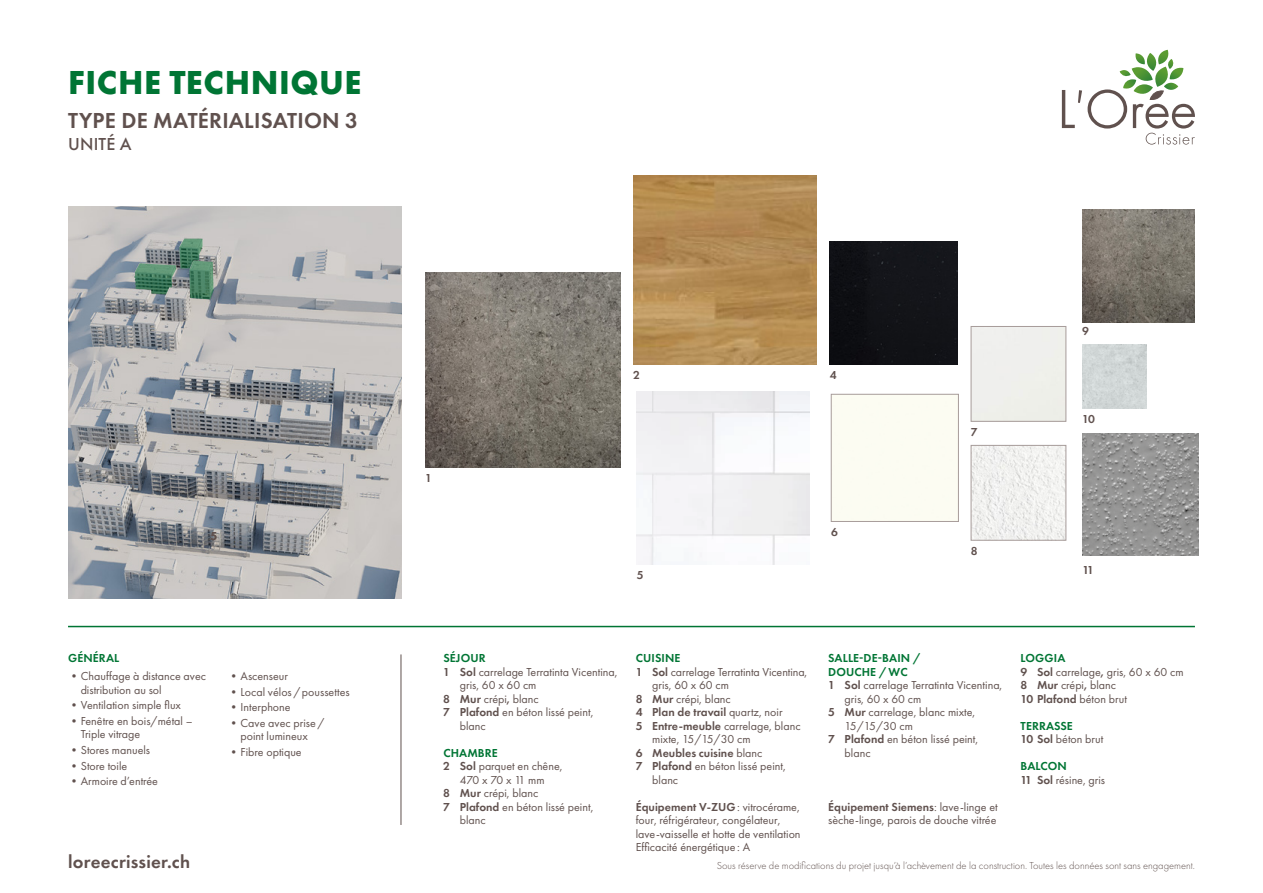
<style>
.page{position:relative;width:1263px;height:893px;background:#fff}
.page>*{position:absolute;margin:0;border:0;box-sizing:border-box;transform-origin:0 0}
.t1{font:700 34.5px "Futura PT";letter-spacing:.015em;color:#007534}
.t2{font:600 22.5px "Futura PT";letter-spacing:.01em;color:#60514e}
.t3{font:600 18.9px "Futura PT";letter-spacing:.01em;color:#60514e}
.t4{font:500 18px "Futura PT";letter-spacing:.01em;color:#60514e}
.t5{font:12px/13.5px "Futura PT";color:#60514e}
.t6{font:600 12px "Futura PT";color:#60514e}
.t7{font:600 12px "Futura PT";letter-spacing:.01em;color:#007534}
.t8{font:300 10.5px "Futura PT";color:#60514e}
.s1{font-weight:600}
.s2{font-weight:400}
.s3{font-weight:600;color:#007534}
</style>
<div class="page">
<svg style="left:1062px;top:50px;width:133px;height:95px"></svg>
<hr style="left:68px;top:626px;width:1127px;height:1px;background:#007534">
<hr style="left:401px;top:654px;width:1px;height:171px;background:#60514e">
<img style="left:68px;top:206px;width:334px;height:392px">
<img style="left:637px;top:392px;width:172px;height:172px">
<img style="left:425px;top:272px;width:195px;height:195px">
<div style="left:971px;top:326px;width:95px;height:95px;border:1px solid #a79c9a"></div>
<img style="left:973px;top:447px;width:91px;height:91px">
<div style="left:971px;top:445px;width:95px;height:95px;border:1px solid #a79c9a"></div>
<div style="left:830px;top:242px;width:127px;height:123px;background:#121317"></div>
<img style="left:633px;top:175px;width:183px;height:190px">
<img style="left:1082px;top:210px;width:113px;height:112px">
<img style="left:1082px;top:345px;width:64px;height:63px">
<div style="left:831px;top:394px;width:127px;height:128px;border:1px solid #a79c9a"></div>
<img style="left:1083px;top:433px;width:115px;height:122px">
<svg style="left:134px;top:239px;width:80px;height:60px;background:#759284"></svg>
<h1 class="t1" style="left:68px;top:61px;width:295px">FICHE TECHNIQUE</h1>
<h2 class="t2" style="left:68px;top:106px;width:291px">TYPE DE MATÉRIALISATION 3</h2>
<h3 class="t4" style="left:68px;top:133px;width:65px">UNITÉ A</h3>
<p class="t6" style="left:210px;top:528px;width:8px">5</p>
<p class="t6" style="left:425px;top:470px;width:8px">1</p>
<p class="t6" style="left:633px;top:367px;width:8px">2</p>
<p class="t6" style="left:637px;top:567px;width:8px">5</p>
<p class="t6" style="left:830px;top:368px;width:8px">4</p>
<p class="t6" style="left:831px;top:524px;width:8px">6</p>
<p class="t6" style="left:971px;top:424px;width:8px">7</p>
<p class="t6" style="left:971px;top:543px;width:8px">8</p>
<p class="t6" style="left:1082px;top:324px;width:8px">9</p>
<p class="t6" style="left:1082px;top:411px;width:14px">10</p>
<p class="t6" style="left:1082px;top:562px;width:13px">11</p>
<p class="t7" style="left:68px;top:651px;width:53px">GÉNÉRAL</p>
<p class="t5" style="left:81px;top:669px;width:127px;text-indent:-13px">•Chauffage à distance avec distribution au sol</p>
<p class="t5" style="left:68px;top:698px;width:115px">•Ventilation simple flux</p>
<p class="t5" style="left:81px;top:714px;width:114px;text-indent:-13px">•Fenêtre en bois/métal –<br>Triple vitrage</p>
<p class="t5" style="left:68px;top:743px;width:84px">•Stores manuels</p>
<p class="t5" style="left:68px;top:759px;width:61px">•Store toile</p>
<p class="t5" style="left:68px;top:774px;width:92px">•Armoire d’entrée</p>
<p class="t7" style="left:443px;top:651px;width:44px">SÉJOUR</p>
<p class="t5" style="left:443px;top:665px;width:176px"><span class="s1">1 Sol</span> carrelage Terratinta Vicentina,</p>
<p class="t5" style="left:460px;top:678px;width:78px">gris, 60 x 60 cm</p>
<p class="t5" style="left:443px;top:692px;width:97px"><span class="s1">8 Mur</span> crépi<span class="s1">,</span> blanc</p>
<p class="t5" style="left:443px;top:705px;width:152px"><span class="s1">7 Plafond</span> en béton lissé peint,</p>
<p class="t5" style="left:460px;top:719px;width:28px">blanc</p>
<p class="t7" style="left:443px;top:745px;width:56px">CHAMBRE</p>
<p class="t5" style="left:443px;top:759px;width:121px"><span class="s1">2 Sol</span> parquet en chêne,</p>
<p class="t5" style="left:460px;top:773px;width:86px">470 x 70 x 11 mm</p>
<p class="t5" style="left:443px;top:786px;width:97px"><span class="s1">8 Mur</span> crépi, blanc</p>
<p class="t5" style="left:443px;top:800px;width:152px"><span class="s1">7 Plafond</span> en béton lissé peint,</p>
<p class="t5" style="left:460px;top:813px;width:28px">blanc</p>
<p class="t7" style="left:828px;top:651px;width:94px">SALLE-DE-BAIN /</p>
<p class="t7" style="left:828px;top:664px;width:81px">DOUCHE /WC</p>
<p class="t5" style="left:828px;top:678px;width:176px"><span class="s1">1 Sol</span> carrelage Terratinta Vicentina,</p>
<p class="t5" style="left:845px;top:692px;width:78px">gris, 60 x 60 cm</p>
<p class="t5" style="left:828px;top:705px;width:149px"><span class="s1">5 Mur</span> carrelage, blanc mixte,</p>
<p class="t5" style="left:845px;top:719px;width:70px">15/15/30 cm</p>
<p class="t5" style="left:828px;top:732px;width:152px"><span class="s1">7 Plafond</span> en béton lissé peint,</p>
<p class="t5" style="left:845px;top:746px;width:28px">blanc</p>
<p class="t7" style="left:636px;top:651px;width:46px">CUISINE</p>
<p class="t5" style="left:636px;top:665px;width:173px"><span class="s1">1 Sol</span> carrelage Terratinta Vicentina,</p>
<p class="t5" style="left:652px;top:678px;width:78px">gris, 60 x 60 cm</p>
<p class="t5" style="left:636px;top:692px;width:97px"><span class="s1">8 Mur</span> crépi, blanc</p>
<p class="t6" style="left:636px;top:705px;width:148px">4 Plan de travail <span class="s2">quartz, noir</span></p>
<p class="t5" style="left:636px;top:719px;width:166px"><span class="s1">5 Entre-meuble</span> carrelage, blanc</p>
<p class="t5" style="left:652px;top:732px;width:100px">mixte, 15/15/30 cm</p>
<p class="t6" style="left:636px;top:745px;width:128px">6 Meubles cuisine <span class="s2">blanc</span></p>
<p class="t5" style="left:636px;top:759px;width:152px"><span class="s1">7 Plafond</span> en béton lissé peint,</p>
<p class="t5" style="left:652px;top:773px;width:28px">blanc</p>
<p class="t5" style="left:636px;top:800px;width:166px"><span class="s1">Équipement V-ZUG</span>: vitrocérame, four, réfrigérateur, congélateur, lave-vaisselle et hotte de ventilation Efficacité énergétique : A</p>
<p class="t5" style="left:1020px;top:651px;width:165px"><span class="s3">LOGGIA<br></span><span class="s1">9 Sol</span> carrelage<span class="s1">,</span> gris, 60 x 60 cm<br><span class="s1">8 Mur</span> crépi<span class="s1">,</span> blanc<br><span class="s1">10 Plafond</span> béton brut</p>
<p class="t5" style="left:1020px;top:719px;width:84px"><span class="s3">TERRASSE<br></span><span class="s1">10 Sol</span> béton brut</p>
<p class="t5" style="left:1020px;top:759px;width:86px"><span class="s3">BALCON<br></span><span class="s1">11 Sol</span> résine, gris</p>
<p class="t5" style="left:228px;top:669px;width:62px">•Ascenseur</p>
<p class="t5" style="left:228px;top:685px;width:123px">•Local vélos/poussettes</p>
<p class="t5" style="left:228px;top:700px;width:64px">•Interphone</p>
<p class="t5" style="left:228px;top:716px;width:98px;text-align:center">•Cave avec prise/ point lumineux</p>
<p class="t5" style="left:228px;top:745px;width:75px">•Fibre optique</p>
<p class="t5" style="left:828px;top:800px;width:171px"><span class="s1">Équipement Siemens</span>: lave-linge et sèche-linge, parois de douche vitrée</p>
<h3 class="t3" style="left:68px;top:850px;width:124px">loreecrissier.ch</h3>
<p class="t8" style="left:717px;top:860px;width:480px">Sous réserve de modifications du projet jusqu’à l’achèvement de la construction. Toutes les données sont sans engagement.</p>
</div>
